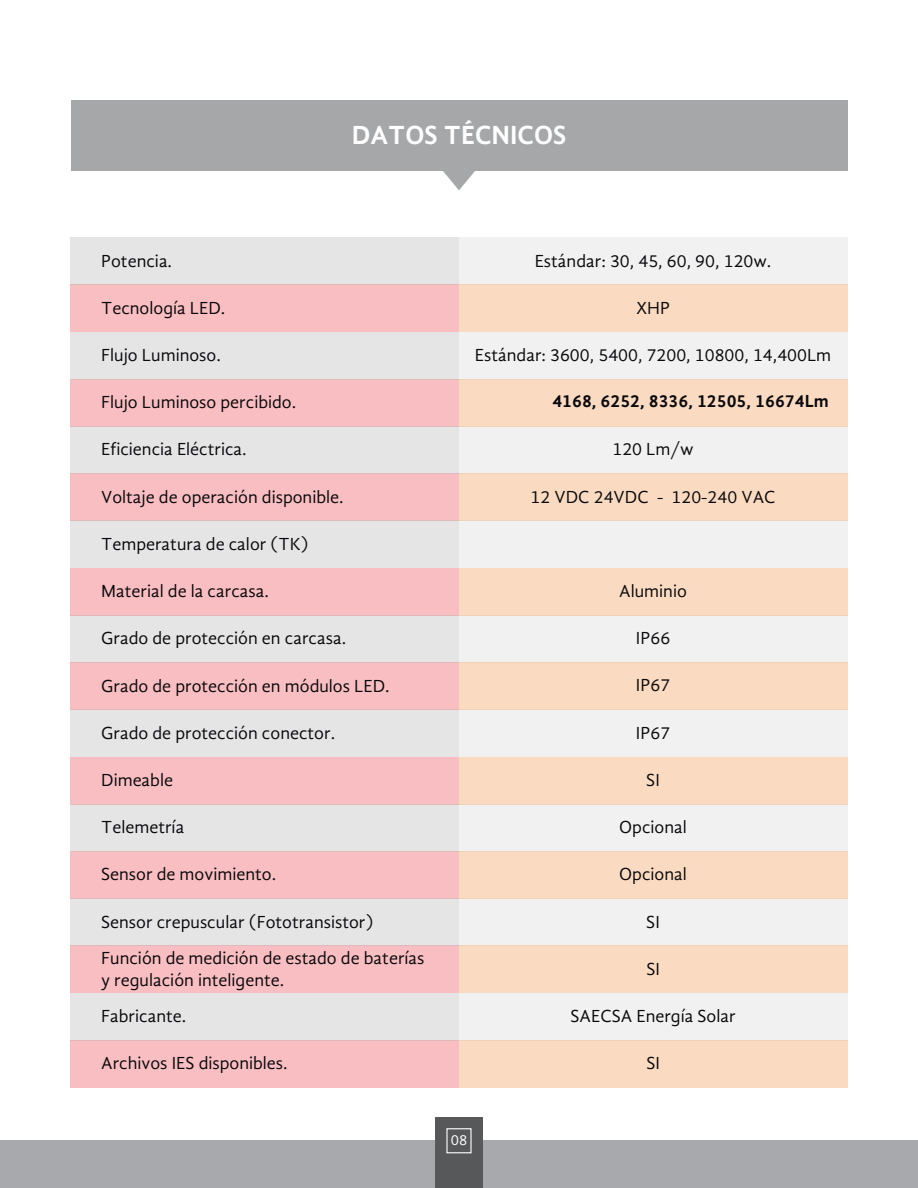
<style>
.page{position:relative;width:918px;height:1188px;background:#fff}
.page>*{position:absolute;margin:0;border:0;box-sizing:border-box;transform-origin:0 0}
.t1{font:700 27px "Gandhi Sans";color:#fff}
.t2{font:18px/36.5px "Gandhi Sans";color:#0b090c}
.t3{font:700 18px "Gandhi Sans";color:#0b090c}
.t4{font:15px "Gandhi Sans";color:#fff}
</style>
<div class="page">
<div style="left:71px;top:1040px;width:388px;height:47px;background:#f8bec1"></div>
<div style="left:71px;top:285px;width:388px;height:47px;background:#f8bec1"></div>
<div style="left:71px;top:379px;width:388px;height:47px;background:#f8bec1"></div>
<div style="left:71px;top:474px;width:388px;height:47px;background:#f8bec1"></div>
<div style="left:71px;top:568px;width:388px;height:47px;background:#f8bec1"></div>
<div style="left:71px;top:663px;width:388px;height:47px;background:#f8bec1"></div>
<div style="left:71px;top:757px;width:388px;height:47px;background:#f8bec1"></div>
<div style="left:71px;top:851px;width:388px;height:48px;background:#f8bec1"></div>
<div style="left:71px;top:946px;width:388px;height:47px;background:#f8bec1"></div>
<div style="left:71px;top:238px;width:388px;height:47px;background:#e5e5e6"></div>
<div style="left:71px;top:332px;width:388px;height:47px;background:#e5e5e6"></div>
<div style="left:71px;top:426px;width:388px;height:48px;background:#e5e5e6"></div>
<div style="left:71px;top:521px;width:388px;height:47px;background:#e5e5e6"></div>
<div style="left:71px;top:615px;width:388px;height:48px;background:#e5e5e6"></div>
<div style="left:71px;top:710px;width:388px;height:47px;background:#e5e5e6"></div>
<div style="left:71px;top:804px;width:388px;height:47px;background:#e5e5e6"></div>
<div style="left:71px;top:899px;width:388px;height:47px;background:#e5e5e6"></div>
<div style="left:71px;top:993px;width:388px;height:47px;background:#e5e5e6"></div>
<div style="left:459px;top:238px;width:388px;height:47px;background:#f1f1f2"></div>
<div style="left:459px;top:332px;width:388px;height:47px;background:#f1f1f2"></div>
<div style="left:459px;top:426px;width:388px;height:48px;background:#f1f1f2"></div>
<div style="left:459px;top:521px;width:388px;height:47px;background:#f1f1f2"></div>
<div style="left:459px;top:615px;width:388px;height:48px;background:#f1f1f2"></div>
<div style="left:459px;top:710px;width:388px;height:47px;background:#f1f1f2"></div>
<div style="left:459px;top:804px;width:388px;height:47px;background:#f1f1f2"></div>
<div style="left:459px;top:899px;width:388px;height:47px;background:#f1f1f2"></div>
<div style="left:459px;top:993px;width:388px;height:47px;background:#f1f1f2"></div>
<div style="left:459px;top:285px;width:388px;height:47px;background:#fadbc2"></div>
<div style="left:459px;top:379px;width:388px;height:47px;background:#fadbc2"></div>
<div style="left:459px;top:474px;width:388px;height:47px;background:#fadbc2"></div>
<div style="left:459px;top:568px;width:388px;height:47px;background:#fadbc2"></div>
<div style="left:459px;top:663px;width:388px;height:47px;background:#fadbc2"></div>
<div style="left:459px;top:757px;width:388px;height:47px;background:#fadbc2"></div>
<div style="left:459px;top:851px;width:388px;height:48px;background:#fadbc2"></div>
<div style="left:459px;top:946px;width:388px;height:47px;background:#fadbc2"></div>
<div style="left:459px;top:1040px;width:388px;height:47px;background:#fadbc2"></div>
<svg style="left:443px;top:171px;width:32px;height:19px"></svg>
<div style="left:71px;top:101px;width:776px;height:70px;background:#a6a7a9"></div>
<div style="left:0;top:1141px;width:918px;height:47px;background:#a8a9ad"></div>
<div style="left:435px;top:1117px;width:48px;height:71px;background:#57585a"></div>
<div style="left:446px;top:1128px;width:26px;height:25px;border:1px solid #fff"></div>
<h1 class="t1" style="left:352px;top:119px;width:216px">DATOS TÉCNICOS</h1>
<p class="t2" style="left:101px;top:242px;width:72px">Potencia.</p>
<p class="t2" style="left:101px;top:290px;width:126px">Tecnología LED.</p>
<p class="t2" style="left:101px;top:337px;width:121px">Flujo Luminoso.</p>
<p class="t2" style="left:101px;top:384px;width:197px">Flujo Luminoso percibido.</p>
<p class="t2" style="left:101px;top:431px;width:147px">Eficiencia Eléctrica.</p>
<p class="t2" style="left:101px;top:478px;width:244px">Voltaje de operación disponible.</p>
<p class="t2" style="left:101px;top:526px;width:209px">Temperatura de calor (TK)</p>
<p class="t2" style="left:101px;top:573px;width:169px">Material de la carcasa.</p>
<p class="t2" style="left:101px;top:620px;width:247px">Grado de protección en carcasa.</p>
<p class="t2" style="left:101px;top:667px;width:290px">Grado de protección en módulos LED.</p>
<p class="t2" style="left:101px;top:714px;width:236px">Grado de protección conector.</p>
<p class="t2" style="left:101px;top:762px;width:73px">Dimeable</p>
<p class="t2" style="left:101px;top:809px;width:85px">Telemetría</p>
<p class="t2" style="left:101px;top:856px;width:177px">Sensor de movimiento.</p>
<p class="t2" style="left:101px;top:903px;width:325px">Sensor crepuscular (Fototransistor)<br>Función de medición de estado de baterías</p>
<p class="t2" style="left:101px;top:961px;width:185px">y regulación inteligente.</p>
<p class="t2" style="left:101px;top:998px;width:87px">Fabricante.</p>
<p class="t2" style="left:101px;top:1045px;width:188px">Archivos IES disponibles.</p>
<p class="t2" style="left:535px;top:242px;width:238px">Estándar: 30, 45, 60, 90, 120w.</p>
<p class="t2" style="left:636px;top:290px;width:36px">XHP</p>
<p class="t2" style="left:475px;top:337px;width:358px">Estándar: 3600, 5400, 7200, 10800, 14,400Lm</p>
<p class="t3" style="left:552px;top:390px;width:278px">4168, 6252, 8336, 12505, 16674Lm</p>
<p class="t2" style="left:612px;top:431px;width:83px">120 Lm/w</p>
<p class="t2" style="left:531px;top:478px;width:246px">12 VDC 24VDC - 120-240 VAC</p>
<p class="t4" style="left:451px;top:1132px;width:18px">08</p>
<p class="t2" style="left:619px;top:573px;width:69px">Aluminio</p>
<p class="t2" style="left:636px;top:620px;width:36px">IP66</p>
<p class="t2" style="left:636px;top:667px;width:36px">IP67</p>
<p class="t2" style="left:636px;top:714px;width:36px">IP67</p>
<p class="t2" style="left:646px;top:762px;width:15px">SI</p>
<p class="t2" style="left:619px;top:809px;width:69px">Opcional</p>
<p class="t2" style="left:619px;top:856px;width:69px">Opcional</p>
<p class="t2" style="left:646px;top:903px;width:15px">SI</p>
<p class="t2" style="left:646px;top:951px;width:15px">SI</p>
<p class="t2" style="left:571px;top:998px;width:167px">SAECSA Energía Solar</p>
<p class="t2" style="left:646px;top:1045px;width:15px">SI</p>
</div>
